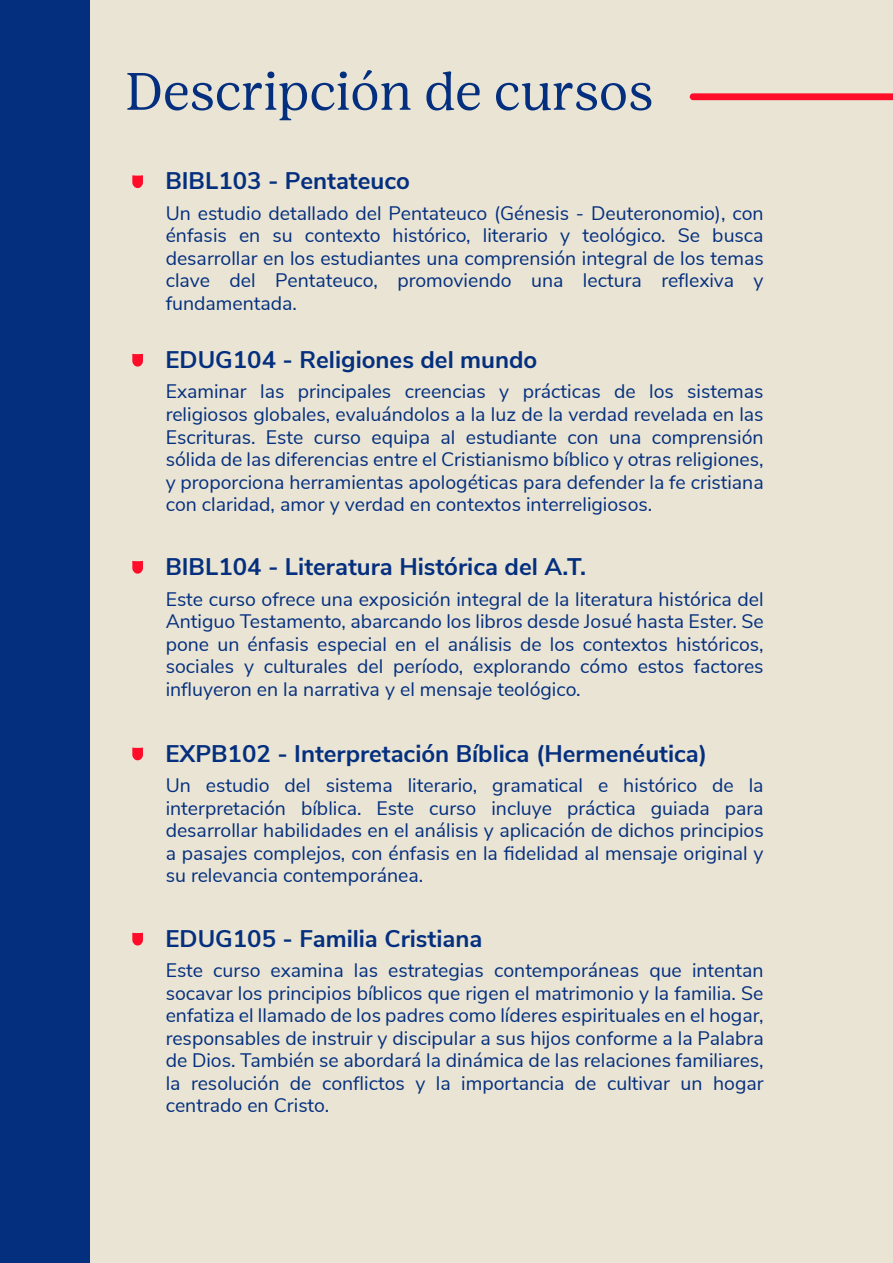
<style>
.page{position:relative;width:893px;height:1263px;background:#e9e4d3}
.page>*{position:absolute;margin:0;border:0;box-sizing:border-box;transform-origin:0 0}
.t1{font:52.5px "Lust Text";color:#042f7f}
.t2{font:700 24px "Nunito Sans";color:#042f7f}
.t3{font:19.5px/22.5px "Nunito Sans";color:#042f7f;text-align:justify}
</style>
<div class="page">
<svg style="left:132px;top:175px;width:11px;height:13px"></svg>
<svg style="left:132px;top:354px;width:11px;height:13px"></svg>
<svg style="left:132px;top:561px;width:11px;height:13px"></svg>
<svg style="left:132px;top:747px;width:11px;height:13px"></svg>
<svg style="left:132px;top:933px;width:11px;height:12px"></svg>
<svg style="left:690px;top:93px;width:203px;height:7px"></svg>
<div style="left:0;top:0;width:90px;height:1263px;background:#042f7f"></div>
<h1 class="t1" style="left:125px;top:61px;width:530px">Descripción de cursos</h1>
<p class="t2" style="left:165px;top:164px;width:246px">BIBL103 - Pentateuco</p>
<p class="t3" style="left:166px;top:201px;width:599px">Un estudio detallado del Pentateuco (Génesis - Deuteronomio), con énfasis en su contexto histórico, literario y teológico. Se busca desarrollar en los estudiantes una comprensión integral de los temas clave del Pentateuco, promoviendo una lectura reflexiva y fundamentada.</p>
<p class="t2" style="left:165px;top:342px;width:373px">EDUG104 - Religiones del mundo</p>
<p class="t3" style="left:166px;top:379px;width:599px">Examinar las principales creencias y prácticas de los sistemas religiosos globales, evaluándolos a la luz de la verdad revelada en las Escrituras. Este curso equipa al estudiante con una comprensión sólida de las diferencias entre el Cristianismo bíblico y otras religiones, y proporciona herramientas apologéticas para defender la fe cristiana con claridad, amor y verdad en contextos interreligiosos.</p>
<p class="t2" style="left:165px;top:549px;width:422px">BIBL104 - Literatura Histórica del A.T.</p>
<p class="t3" style="left:166px;top:586px;width:599px">Este curso ofrece una exposición integral de la literatura histórica del Antiguo Testamento, abarcando los libros desde Josué hasta Ester. Se pone un énfasis especial en el análisis de los contextos históricos, sociales y culturales del período, explorando cómo estos factores influyeron en la narrativa y el mensaje teológico.</p>
<p class="t2" style="left:165px;top:736px;width:543px">EXPB102 - Interpretación Bíblica (Hermenéutica)</p>
<p class="t3" style="left:166px;top:773px;width:600px">Un estudio del sistema literario, gramatical e histórico de la interpretación bíblica. Este curso incluye práctica guiada para desarrollar habilidades en el análisis y aplicación de dichos principios a pasajes complejos, con énfasis en la fidelidad al mensaje original y su relevancia contemporánea.</p>
<p class="t2" style="left:165px;top:921px;width:318px">EDUG105 - Familia Cristiana</p>
<p class="t3" style="left:166px;top:958px;width:599px">Este curso examina las estrategias contemporáneas que intentan socavar los principios bíblicos que rigen el matrimonio y la familia. Se enfatiza el llamado de los padres como líderes espirituales en el hogar, responsables de instruir y discipular a sus hijos conforme a la Palabra de Dios. También se abordará la dinámica de las relaciones familiares, la resolución de conflictos y la importancia de cultivar un hogar centrado en Cristo.</p>
</div>
